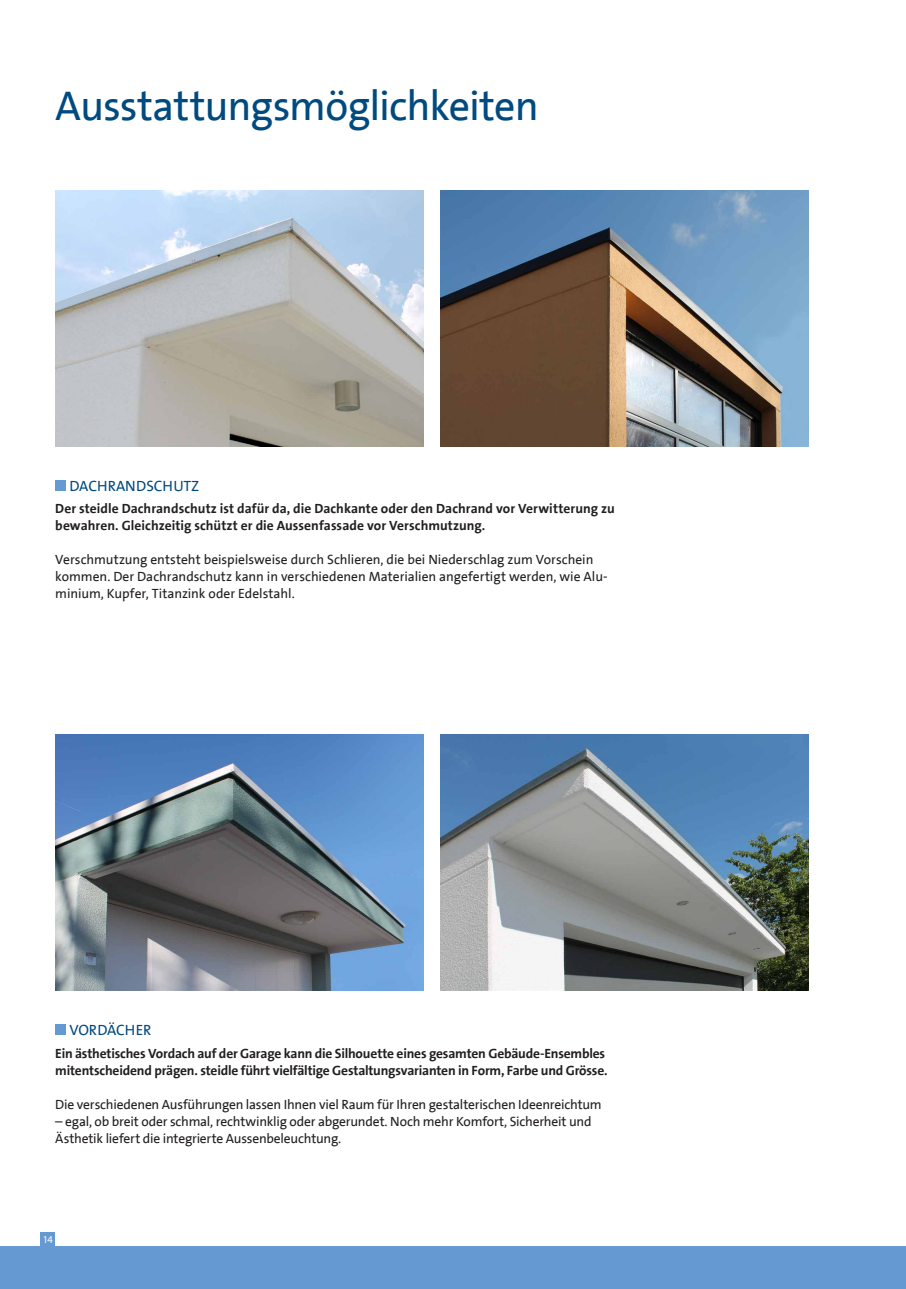
<style>
.page{position:relative;width:906px;height:1289px;background:#fff}
.page>*{position:absolute;margin:0;border:0;box-sizing:border-box;transform-origin:0 0}
.t1{font:42px "The Sans B5";letter-spacing:-.02em;color:#004a7f}
.t2{font:15px "The Sans B5";color:#004a7f}
.t3{font:13.5px/17px "The Sans B5";letter-spacing:-.01em;color:#231f20}
.t4{font:700 13.5px/17px "The Sans B7";letter-spacing:-.01em;color:#231f20}
.t5{font:10.5px "Myriad Pro";color:#fff}
</style>
<div class="page">
<div style="left:0;top:1246px;width:906px;height:30px;background:#6599d1"></div>
<div style="left:40px;top:1231px;width:15px;height:15px;background:#6599d1"></div>
<div style="left:55px;top:480px;width:10px;height:10px;background:#6599d1"></div>
<div style="left:55px;top:1024px;width:10px;height:11px;background:#6599d1"></div>
<img style="left:55px;top:191px;width:368px;height:255px">
<img style="left:55px;top:735px;width:368px;height:255px">
<img style="left:440px;top:191px;width:368px;height:255px">
<img style="left:440px;top:735px;width:368px;height:255px">
<div style="left:0;top:1271px;width:906px;height:17px;background:#6599d1"></div>
<h1 class="t1" style="left:55px;top:79px;width:485px">Ausstattungsmöglichkeiten</h1>
<p class="t2" style="left:70px;top:476px;width:20px">Dachrandsch</p>
<p class="t2" style="left:173px;top:476px;width:19px">utz</p>
<p class="t4" style="left:55px;top:500px;width:561px">Der steidle Dachrandschutz ist dafür da, die Dachkante oder den Dachrand vor Verwitterung zu bewahren. Gleichzeitig schützt er die Aussenfassade vor Verschmutzung.</p>
<p class="t3" style="left:55px;top:551px;width:554px">Verschmutzung entsteht beispielsweise durch Schlieren, die bei Niederschlag zum Vorschein kommen. Der Dachrandschutz kann in verschiedenen Materialien angefertigt werden, wie Alu&shy;minium, Kupfer, Titanzink oder Edelstahl.</p>
<p class="t2" style="left:70px;top:1020px;width:83px">VORDÄCHER</p>
<p class="t4" style="left:55px;top:1044px;width:554px">Ein ästhetisches Vordach auf der Garage kann die Silhouette eines gesamten Gebäude-Ensembles mitentscheidend prägen. steidle führt vielfältige Gestaltungsvarianten in Form, Farbe und Grösse.</p>
<p class="t3" style="left:55px;top:1095px;width:548px">Die verschiedenen Ausführungen lassen Ihnen viel Raum für Ihren gestalterischen Ideenreichtum</p>
<p class="t3" style="left:55px;top:1112px;width:538px">– egal, ob breit oder schmal, rechtwinklig oder abgerundet. Noch mehr Komfort, Sicherheit und<br>Ästhetik liefert die integrierte Aussenbeleuchtung.</p>
<p class="t5" style="left:43px;top:1232px;width:12px">14</p>
</div>
